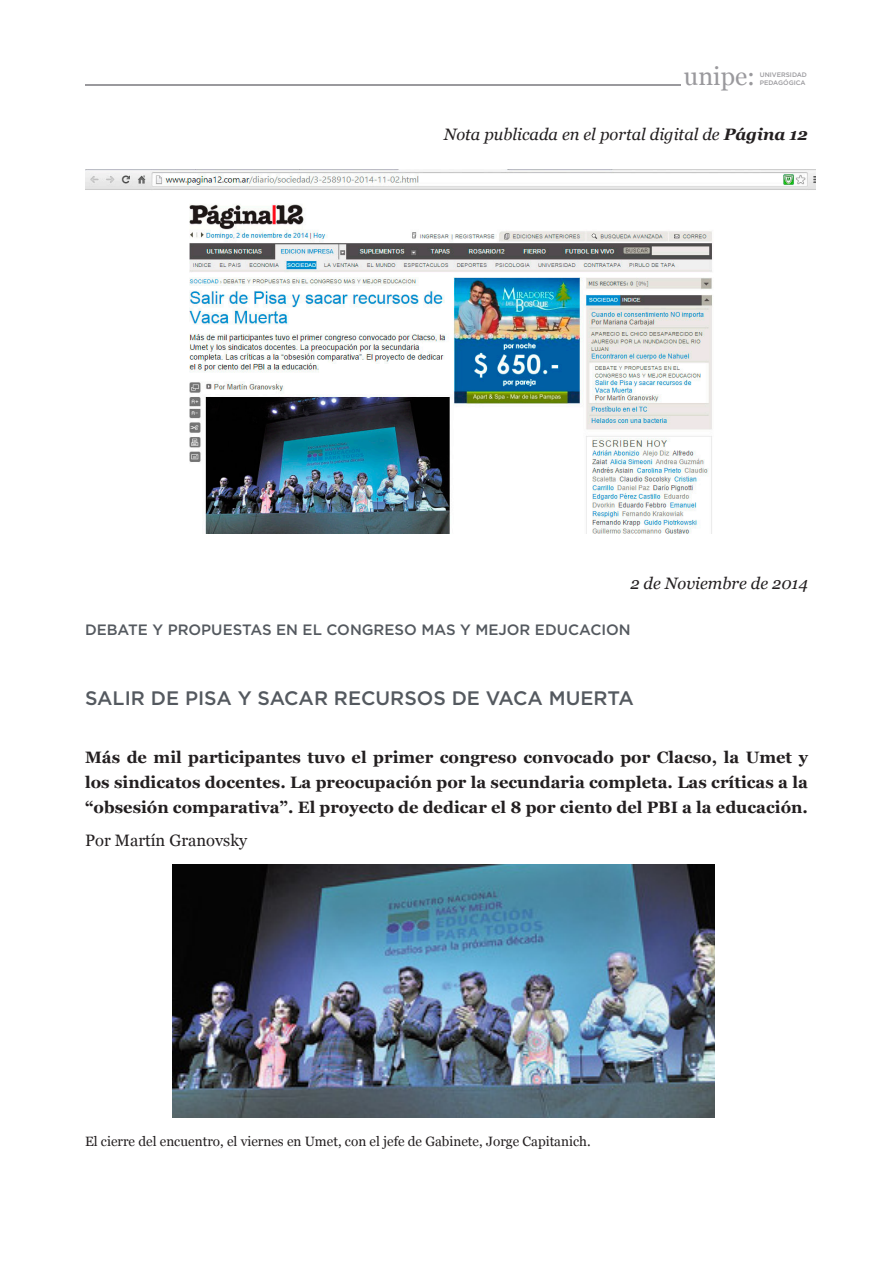
<style>
.page{position:relative;width:893px;height:1263px;background:#fff}
.page>*{position:absolute;margin:0;border:0;box-sizing:border-box;transform-origin:0 0}
.t1{font:25.2px "Georgia";color:#9a999d}
.Tit{font:500 19.5px "Gotham";color:#54595f}
.t2{font:700 16.5px/24.8px "Georgia";color:#231f20;text-align:justify}
.t3{font:italic 16.5px "Georgia";color:#231f20}
.t4{font:16.5px "Georgia";color:#231f20}
.Tit-2{font:500 15px "Gotham";color:#54595f}
.t5{font:13.5px "Georgia";color:#231f20}
.t6{font:500 6.45px/7.6px "Gotham";color:#9a999d}
.s1{font-weight:700}
</style>
<div class="page">
<hr style="left:85px;top:84px;width:595px;height:1px;background:#9a999d">
<img style="left:85px;top:169px;width:730px;height:365px">
<img style="left:172px;top:864px;width:542px;height:253px">
<h1 class="t1" style="left:684px;top:61px;width:73px">unipe:</h1>
<p class="t6" style="left:760px;top:71px;width:49px">UNIVERSIDAD<br>PEDAGÓGICA</p>
<p class="t3" style="left:444px;top:124px;width:366px">Nota publicada en el portal digital de <span class="s1">Página 12</span></p>
<p class="t3" style="left:630px;top:573px;width:179px">2 de Noviembre de 2014</p>
<p class="Tit-2" style="left:85px;top:620px;width:547px">DEBATE Y PROPUESTAS EN EL CONGRESO MAS Y MEJOR EDUCACION</p>
<p class="Tit" style="left:85px;top:686px;width:550px">SALIR DE PISA Y SACAR RECURSOS DE VACA MUERTA</p>
<p class="t2" style="left:85px;top:745px;width:724px">Más de mil participantes tuvo el primer congreso convocado por Clacso, la Umet y los sindicatos docentes. La preocupación por la secundaria completa. Las críticas a la “obsesión comparativa”. El proyecto de dedicar el 8 por ciento del PBI a la educación.</p>
<p class="t4" style="left:85px;top:830px;width:164px">Por Martín Granovsky</p>
<p class="t5" style="left:85px;top:1133px;width:507px">El cierre del encuentro, el viernes en Umet, con el jefe de Gabinete, Jorge Capitanich.</p>
</div>
